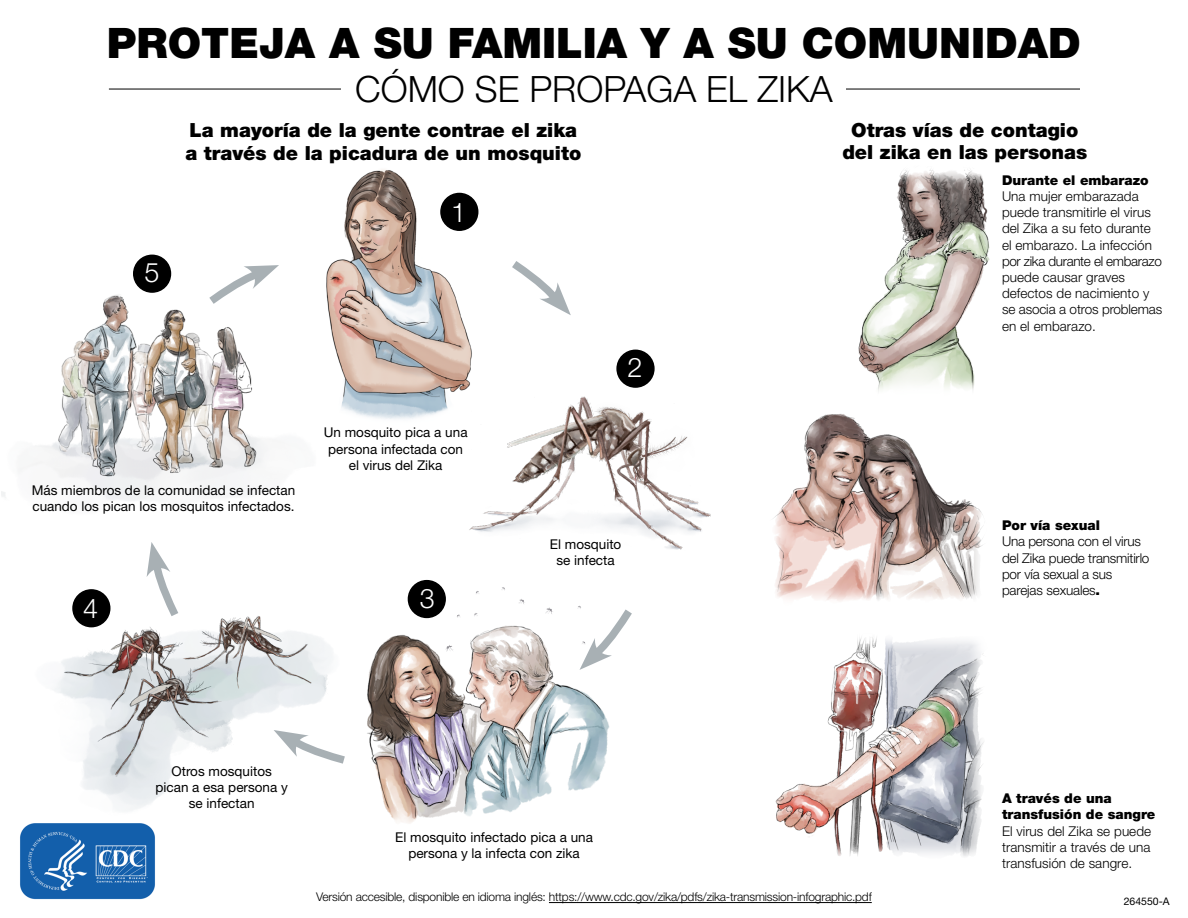
<style>
.page{position:relative;width:1188px;height:918px;background:#fff}
.page>*{position:absolute;margin:0;border:0;box-sizing:border-box;transform-origin:0 0}
.t1{font:900 42.15px "Helvetica Neue LT Std";color:#000}
.H1B{font:300 36.3px "Helvetica Neue LT Std";color:#000}
.H1B-2{font:300 27px "Helvetica Neue LT Std";color:#fff}
.H1B-3{font:900 19.5px/22.5px "Helvetica Neue LT Std";color:#000}
.P2{font:300 13.5px/16.2px "Helvetica Neue LT Std";letter-spacing:.005em;color:#000}
.t2{font:13.5px/16.2px "Helvetica Neue LT Std";color:#000;text-align:center}
.P2-2{font:300 13.5px/16.2px "Helvetica Neue LT Std";letter-spacing:-.015em;color:#000}
.P2-3{font:900 13.5px/16.2px "Helvetica Neue LT Std";color:#000}
.P2-4{font:300 12px "Helvetica Neue LT Std";letter-spacing:-.015em;color:#000}
.t3{font:10.5px "Helvetica Neue LT Std";color:#000}
.s1{font-weight:900}
</style>
<div class="page">
<hr style="left:109px;top:89px;width:232px;height:1px;background:#000">
<hr style="left:846px;top:89px;width:234px;height:1px;background:#000">
<img style="left:326px;top:170px;width:153px;height:249px">
<div style="left:441px;top:193px;width:37px;height:37px;background:#000;border-radius:50%"></div>
<div style="left:440px;top:193px;width:38px;height:38px;border:2px solid #000;border-radius:50%"></div>
<img style="left:459px;top:374px;width:252px;height:176px">
<div style="left:617px;top:350px;width:37px;height:37px;background:#000;border-radius:50%"></div>
<div style="left:616px;top:350px;width:39px;height:38px;border:2px solid #000;border-radius:50%"></div>
<img style="left:367px;top:593px;width:242px;height:230px">
<div style="left:408px;top:581px;width:37px;height:36px;background:#000;border-radius:50%"></div>
<div style="left:408px;top:580px;width:38px;height:38px;border:2px solid #000;border-radius:50%"></div>
<img style="left:54px;top:589px;width:278px;height:221px">
<div style="left:73px;top:590px;width:37px;height:37px;background:#000;border-radius:50%"></div>
<div style="left:72px;top:589px;width:38px;height:38px;border:2px solid #000;border-radius:50%"></div>
<img style="left:2px;top:273px;width:265px;height:228px">
<div style="left:134px;top:255px;width:36px;height:37px;background:#000;border-radius:50%"></div>
<div style="left:133px;top:255px;width:38px;height:38px;border:2px solid #000;border-radius:50%"></div>
<img style="left:858px;top:169px;width:132px;height:222px">
<img style="left:774px;top:414px;width:209px;height:187px">
<img style="left:775px;top:637px;width:209px;height:220px">
<svg style="left:577px;top:603px;width:55px;height:67px"></svg>
<svg style="left:274px;top:729px;width:71px;height:40px"></svg>
<svg style="left:147px;top:542px;width:38px;height:83px"></svg>
<svg style="left:201px;top:265px;width:78px;height:46px"></svg>
<svg style="left:512px;top:261px;width:59px;height:54px"></svg>
<img style="left:20px;top:823px;width:135px;height:77px">
<hr style="left:549px;top:902px;width:323px;height:1px;background:#000">
<h1 class="t1" style="left:107px;top:18px;width:976px">PROTEJA A SU FAMILIA Y A SU COMUNIDAD</h1>
<p class="H1B" style="left:355px;top:67px;width:479px">CÓMO SE PROPAGA EL ZIKA</p>
<p class="H1B-3" style="left:185px;top:119px;width:397px">La mayoría de la gente contrae el zika a través de la picadura de un mosquito</p>
<p class="H1B-2" style="left:451px;top:196px;width:17px">1</p>
<h2 class="H1B-3" style="left:842px;top:118px;width:246px;text-align:center">Otras vías de contagio del zika en las personas</h2>
<p class="P2-3" style="left:1002px;top:172px;width:148px">Durante el embarazo</p>
<p class="P2" style="left:1002px;top:188px;width:162px">Una mujer embarazada puede transmitirle el virus del Zika a su feto durante el embarazo. La infección por zika durante el embarazo puede causar graves defectos de nacimiento y se asocia a otros problemas en el embarazo.</p>
<p class="H1B-2" style="left:144px;top:256px;width:17px">5</p>
<p class="t2" style="left:32px;top:482px;width:265px;text-align:left">Más miembros de la comunidad se infectan cuando los pican los mosquitos infectados.</p>
<p class="H1B-2" style="left:83px;top:592px;width:17px">4</p>
<p class="t2" style="left:324px;top:424px;width:145px">Un mosquito pica a una persona infectada con el virus del Zika</p>
<p class="H1B-2" style="left:420px;top:582px;width:17px">3</p>
<p class="H1B-2" style="left:627px;top:351px;width:17px">2</p>
<p class="t2" style="left:550px;top:536px;width:73px">El mosquito se infecta</p>
<p class="P2-3" style="left:1002px;top:517px;width:100px">Por vía sexual</p>
<p class="P2-2" style="left:1002px;top:533px;width:149px">Una persona con el virus del Zika puede transmitirlo por vía sexual a sus parejas sexuales<span class="s1">.</span></p>
<p class="t2" style="left:156px;top:762px;width:134px">Otros mosquitos pican a esa persona y se infectan</p>
<p class="t2" style="left:395px;top:829px;width:199px">El mosquito infectado pica a una persona y la infecta con zika</p>
<p class="P2-3" style="left:1002px;top:790px;width:155px">A través de una transfusión de sangre</p>
<p class="P2" style="left:1002px;top:822px;width:151px;text-align:justify">El virus del Zika se puede transmitir a través de una transfusión de sangre.</p>
<p class="P2-4" style="left:316px;top:890px;width:557px">Versión accesible, disponible en idioma inglés: https://www.cdc.gov/zika/pdfs/zika-transmission-infographic.pdf</p>
<p class="t3" style="left:1124px;top:895px;width:47px">264550-A</p>
</div>
